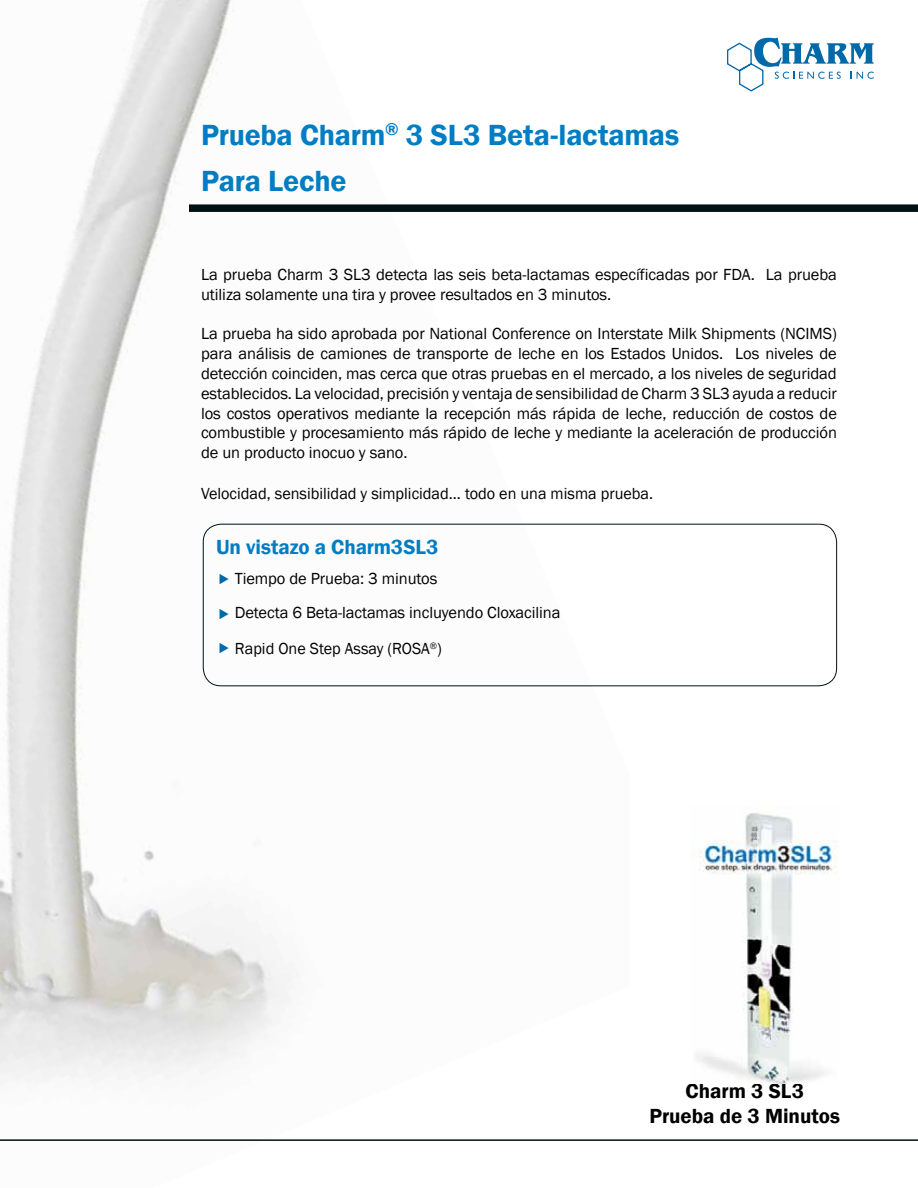
<style>
.page{position:relative;width:918px;height:1188px;background:#fff}
.page>*{position:absolute;margin:0;border:0;box-sizing:border-box;transform-origin:0 0}
.t1{font:600 30px/46.5px "Franklin Gothic";letter-spacing:-.01em;color:#007dc3}
.t2{font:600 21px/25.2px "Franklin Gothic";color:#000;text-align:center}
.t3{font:600 21px "Franklin Gothic";letter-spacing:-.005em;color:#007dc3}
.t4{font:16.5px/19.8px "Franklin Gothic";letter-spacing:-.005em;color:#000}
</style>
<div class="page">
<img style="left:0;top:0;width:630px;height:1081px">
<svg style="left:727px;top:38px;width:147px;height:54px"></svg>
<hr style="left:0;top:1139px;width:918px;height:2px;background:#011">
<div style="left:189px;top:204px;width:729px;height:8px;background:#011"></div>
<div style="left:203px;top:524px;width:634px;height:162px;border:1px solid #011;border-radius:18px"></div>
<img style="left:692px;top:813px;width:145px;height:270px">
<svg style="left:220px;top:574px;width:9px;height:10px"></svg>
<svg style="left:220px;top:608px;width:9px;height:11px"></svg>
<svg style="left:220px;top:643px;width:9px;height:10px"></svg>
<h1 class="t1" style="left:201px;top:112px;width:480px">Prueba Charm<sup>®</sup> 3 SL3 Beta-lactamas<br>Para Leche</h1>
<p class="t4" style="left:201px;top:265px;width:637px">La prueba Charm 3 SL3 detecta las seis beta-lactamas específicadas por FDA. La prueba utiliza solamente una tira y provee resultados en 3 minutos.</p>
<p class="t4" style="left:201px;top:324px;width:637px;text-align:justify">La prueba ha sido aprobada por National Conference on Interstate Milk Shipments (NCIMS) para análisis de camiones de transporte de leche en los Estados Unidos. Los niveles de detección coinciden, mas cerca que otras pruebas en el mercado, a los niveles de seguridad establecidos. La velocidad, precisión y ventaja de sensibilidad de Charm 3 SL3 ayuda a reducir los costos operativos mediante la recepción más rápida de leche, reducción de costos de combustible y procesamiento más rápido de leche y mediante la aceleración de producción de un producto inocuo y sano.</p>
<p class="t4" style="left:201px;top:484px;width:454px">Velocidad, sensibilidad y simplicidad... todo en una misma prueba.</p>
<p class="t3" style="left:216px;top:534px;width:224px">Un vistazo a Charm3SL3</p>
<p class="t4" style="left:235px;top:561px;width:327px;line-height:34.5px">Tiempo de Prueba: 3 minutos<br>Detecta 6 Beta-lactamas incluyendo Cloxacilina</p>
<p class="t4" style="left:235px;top:639px;width:209px">Rapid One Step Assay (ROSA<sup>®</sup>)</p>
<p class="t2" style="left:650px;top:1078px;width:192px">Charm 3 SL3<br>Prueba de 3 Minutos</p>
</div>
